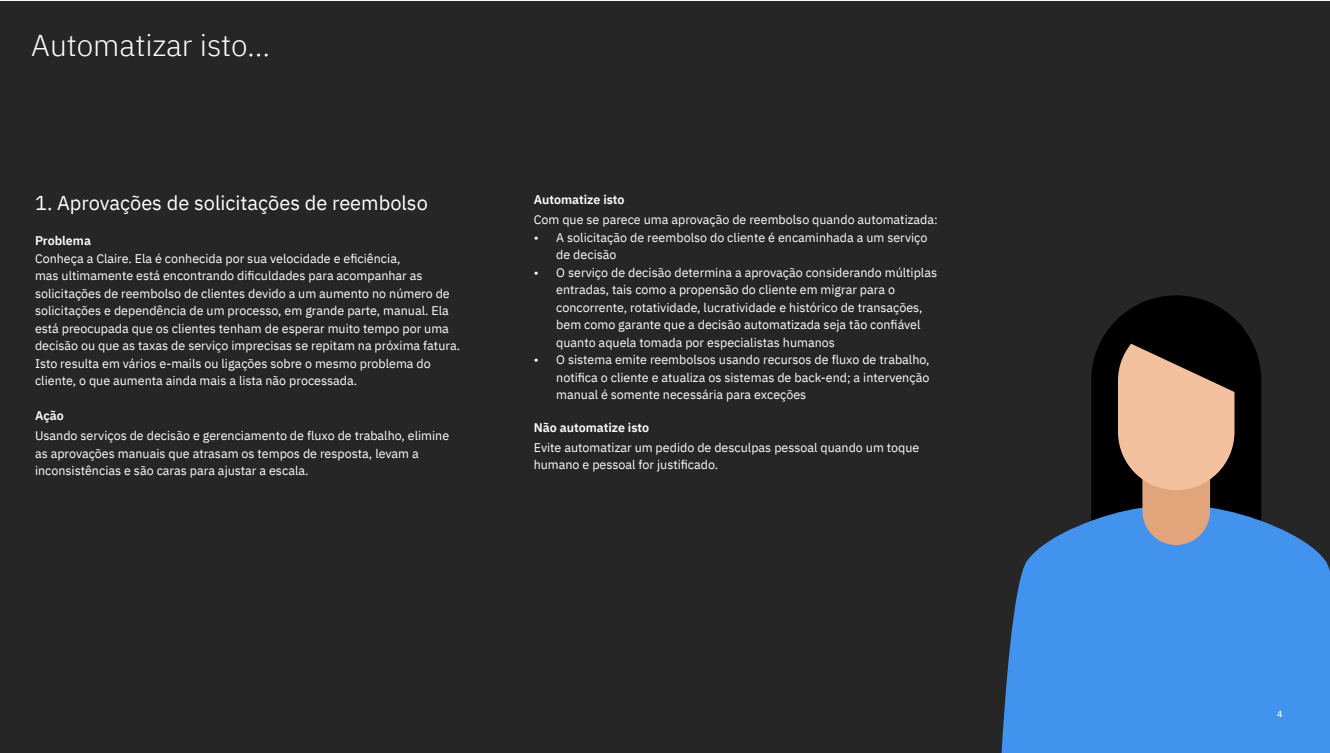
<style>
.page{position:relative;width:1330px;height:753px;background:#fff}
.page>*{position:absolute;margin:0;border:0;box-sizing:border-box;transform-origin:0 0}
.t1{font:300 30px "IBM Plex Sans";color:#fff}
.t2{font:20px "IBM Plex Sans";color:#fff}
.Body_copy{font:12.5px/17.5px "IBM Plex Sans";color:#fff}
.t3{font:600 12.5px "IBM Plex Sans";color:#fff}
.t4{font:500 8.75px "IBM Plex Sans";color:#fff}
</style>
<div class="page">
<div style="left:0;top:1px;width:1329px;height:751px;background:#262626"></div>
<svg style="left:1002px;top:507px;width:328px;height:245px;background:#3e88d9"></svg>
<svg style="left:1091px;top:295px;width:170px;height:250px;background:#655852"></svg>
<h2 class="t1" style="left:31px;top:23px;width:241px">Automatizar isto...</h2>
<h4 class="t2" style="left:35px;top:188px;width:394px">1. Aprovações de solicitações de reembolso</h4>
<h5 class="t3" style="left:35px;top:231px;width:58px">Problema</h5>
<p class="Body_copy" style="left:35px;top:248px;width:427px">Conheça a Claire. Ela é conhecida por sua velocidade e eficiência,<br>mas ultimamente está encontrando dificuldades para acompanhar as solicitações de reembolso de clientes devido a um aumento no número de solicitações e dependência de um processo, em grande parte, manual. Ela está preocupada que os clientes tenham de esperar muito tempo por uma decisão ou que as taxas de serviço imprecisas se repitam na próxima fatura.<br>Isto resulta em vários e-mails ou ligações sobre o mesmo problema do cliente, o que aumenta ainda mais a lista não processada.</p>
<h5 class="t3" style="left:35px;top:406px;width:30px">Ação</h5>
<p class="Body_copy" style="left:35px;top:426px;width:416px">Usando serviços de decisão e gerenciamento de fluxo de trabalho, elimine as aprovações manuais que atrasam os tempos de resposta, levam a inconsistências e são caras para ajustar a escala.</p>
<h5 class="t3" style="left:534px;top:190px;width:92px">Automatize isto</h5>
<p class="Body_copy" style="left:534px;top:210px;width:406px">Com que se parece uma aprovação de reembolso quando automatizada:</p>
<p class="Body_copy" style="left:556px;top:227px;width:373px;text-indent:-22px">• A solicitação de reembolso do cliente é encaminhada a um serviço de decisão</p>
<p class="Body_copy" style="left:556px;top:262px;width:382px;text-indent:-22px">• O serviço de decisão determina a aprovação considerando múltiplas entradas, tais como a propensão do cliente em migrar para o concorrente, rotatividade, lucratividade e histórico de transações, bem como garante que a decisão automatizada seja tão confiável quanto aquela tomada por especialistas humanos</p>
<p class="Body_copy" style="left:556px;top:350px;width:375px;text-align:justify;text-indent:-22px">• O sistema emite reembolsos usando recursos de fluxo de trabalho, notifica o cliente e atualiza os sistemas de back-end; a intervenção manual é somente necessária para exceções</p>
<h5 class="t3" style="left:534px;top:417px;width:117px">Não automatize isto</h5>
<p class="Body_copy" style="left:534px;top:437px;width:387px">Evite automatizar um pedido de desculpas pessoal quando um toque humano e pessoal for justificado.</p>
<p class="t4" style="left:1277px;top:706px;width:7px">4</p>
</div>
